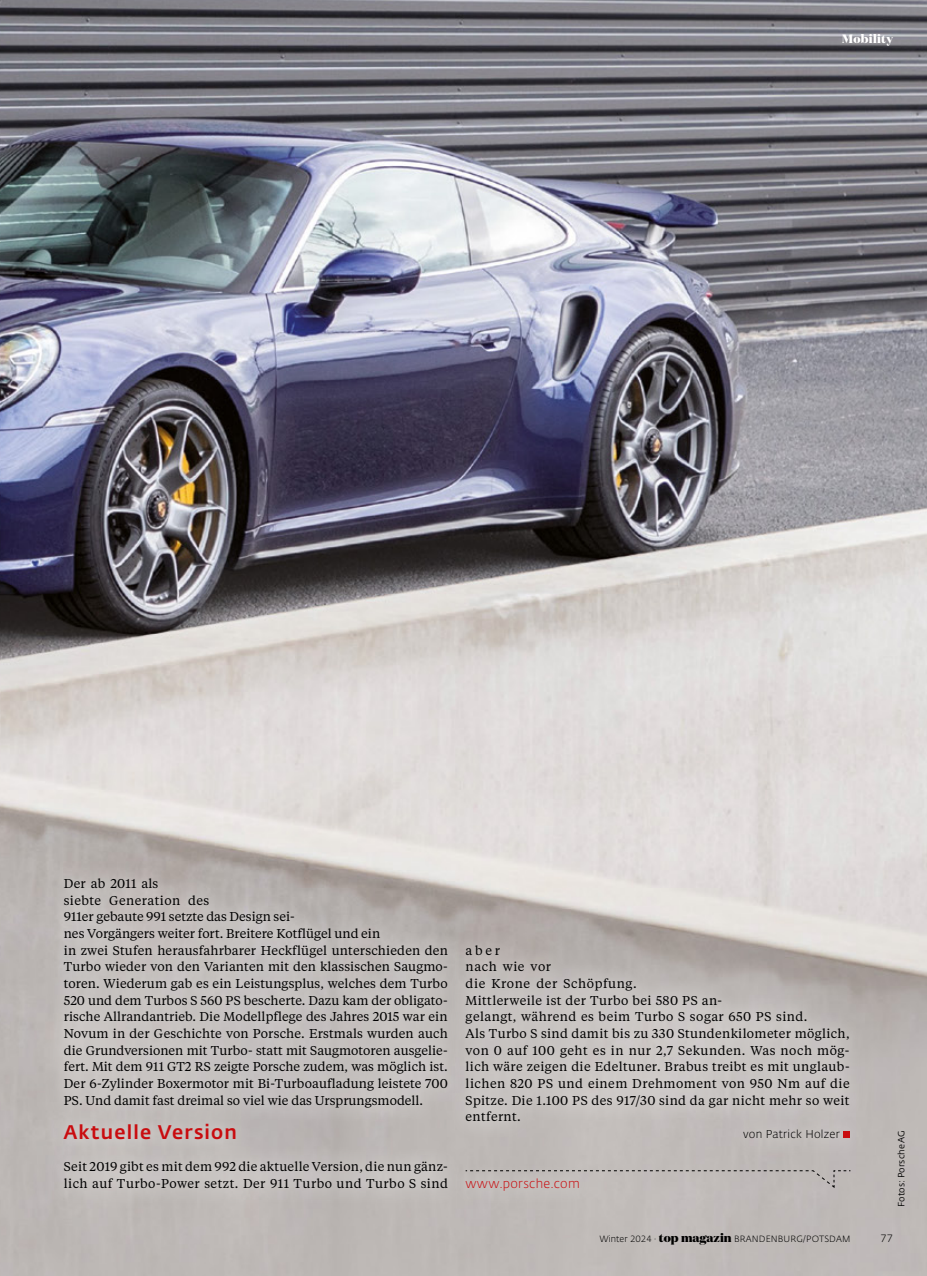
<style>
.page{position:relative;width:927px;height:1276px;background:#fff}
.page>*{position:absolute;margin:0;border:0;box-sizing:border-box;transform-origin:0 0}
.t1{font:500 19.5px "Fedra Sans Alt Std";letter-spacing:.06em;color:#c90c0f}
.t2{font:12.75px/16.6px "Tiempos Text";letter-spacing:.01em;color:#000}
.t3{font:300 12.75px "Fedra Sans Alt Std";letter-spacing:.025em;color:#c90c0f}
.t4{font:800 12px "Domaine Display";letter-spacing:.025em;color:#fff}
.t5{font:300 11.25px "Fedra Sans Alt Std";letter-spacing:.02em;color:#000}
.t6{font:300 10.5px "Fedra Sans Alt Std";color:#000}
.t7{font:300 9px "Fedra Sans Alt Std";letter-spacing:.01em;color:#000}
.t8{font:9px "Fedra Sans Alt Std";letter-spacing:.005em;color:#000}
.s1{font-family:"Domaine Display";font-weight:800;font-size:12px}
</style>
<div class="page">
<img style="left:0;top:0;width:927px;height:1276px">
<div style="left:45px;top:860px;width:421px;height:347px;background:#fff;opacity:.75"></div>
<div style="left:447px;top:927px;width:421px;height:281px;background:#fff;opacity:.75"></div>
<div style="left:843px;top:1131px;width:7px;height:7px;background:#c90c0f"></div>
<svg style="left:465px;top:1170px;width:386px;height:18px;background:#bab5b3"></svg>
<p class="t4" style="left:842px;top:31px;width:52px">Mobility</p>
<p class="t2" style="left:64px;top:874px;width:386px">Der ab 2011 als<br>siebte Generation des<br>911er gebaute 991 setzte das Design sei-<br>nes Vorgängers weiter fort. Breitere Kotflügel und ein<br>in zwei Stufen herausfahrbarer Heckflügel unterschieden den Turbo wieder von den Varianten mit den klassischen Saugmo&shy;toren. Wiederum gab es ein Leistungsplus, welches dem Turbo 520 und dem Turbos S 560 PS bescherte. Dazu kam der obligato&shy;rische Allrandantrieb. Die Modellpflege des Jahres 2015 war ein Novum in der Geschichte von Porsche. Erstmals wurden auch die Grundversionen mit Turbo- statt mit Saugmotoren ausgelie&shy;fert. Mit dem 911 GT2 RS zeigte Porsche zudem, was möglich ist.<br>Der 6-Zylinder Boxermotor mit Bi-Turboaufladung leistete 700<br>PS. Und damit fast dreimal so viel wie das Ursprungsmodell.</p>
<h1 class="t1" style="left:64px;top:1120px;width:175px">Aktuelle Version</h1>
<p class="t2" style="left:64px;top:1157px;width:386px">Seit 2019 gibt es mit dem 992 die aktuelle Version, die nun gänz&shy;lich auf Turbo-Power setzt. Der 911 Turbo und Turbo S sind</p>
<p class="t2" style="left:466px;top:941px;width:386px">aber<br>nach wie vor<br>die Krone der Schöpfung.<br>Mittlerweile ist der Turbo bei 580 PS an-<br>gelangt, während es beim Turbo S sogar 650 PS sind.<br>Als Turbo S sind damit bis zu 330 Stundenkilometer möglich, von 0 auf 100 geht es in nur 2,7 Sekunden. Was noch mög&shy;lich wäre zeigen die Edeltuner. Brabus treibt es mit unglaub&shy;lichen 820 PS und einem Drehmoment von 950 Nm auf die Spitze. Die 1.100 PS des 917/30 sind da gar nicht mehr so weit entfernt.</p>
<p class="t5" style="left:743px;top:1127px;width:98px">von Patrick Holzer</p>
<p class="t3" style="left:466px;top:1175px;width:116px">www.porsche.com</p>
<p class="t7" style="left:600px;top:1233px;width:252px">Winter 2024 · <span class="s1">top magazin</span> BRANDENBURG/POTSDAM</p>
<p class="t8" style="left:896px;top:1206px;width:78px;rotate:-90deg">Fotos: Porsche AG</p>
<p class="t6" style="left:880px;top:1231px;width:14px">77</p>
</div>
